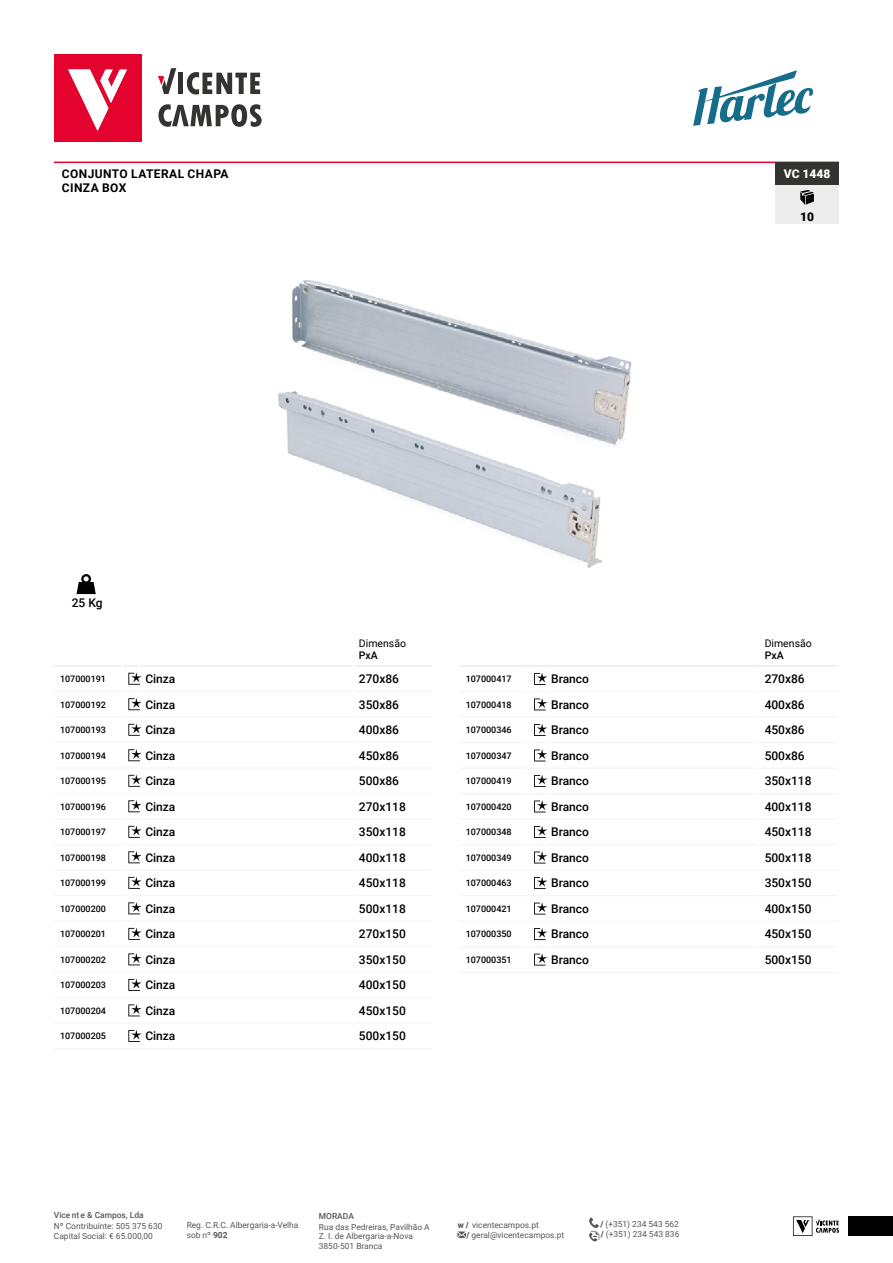
<style>
.page{position:relative;width:893px;height:1263px;background:#fff}
.page>*{position:absolute;margin:0;border:0;box-sizing:border-box;transform-origin:0 0}
.t1{font:500 12px "Roboto";color:#000}
.t2{font:700 12px "Roboto";letter-spacing:.035em;color:#000}
.t3{font:900 12px "Roboto";color:#fff}
.t4{font:900 12px "Roboto";color:#000}
.t5{font:10.5px "Roboto";color:#000}
.t6{font:500 10.5px "Roboto";color:#000}
.t7{font:500 9px "Roboto";color:#000}
.t8{font:8.4px/9.6px "Roboto";color:#575756}
.t9{font:500 8.4px "Roboto";color:#575756}
.s1{font-weight:700}
.s2{font-weight:900}
</style>
<div class="page">
<div style="left:54px;top:54px;width:87px;height:87px;background:#e4032e"></div>
<svg style="left:68px;top:70px;width:59px;height:61px"></svg>
<div style="left:178px;top:73px;width:5px;height:21px;background:#333332"></div>
<svg style="left:187px;top:72px;width:73px;height:23px"></svg>
<svg style="left:158px;top:104px;width:104px;height:23px"></svg>
<svg style="left:158px;top:68px;width:18px;height:26px"></svg>
<svg style="left:693px;top:70px;width:120px;height:56px"></svg>
<svg style="left:793px;top:1216px;width:46px;height:20px"></svg>
<svg style="left:457px;top:1231px;width:9px;height:7px"></svg>
<svg style="left:589px;top:1217px;width:10px;height:24px"></svg>
<div style="left:849px;top:1216px;width:44px;height:20px;background:#000"></div>
<img style="left:278px;top:280px;width:354px;height:288px">
<hr style="left:54px;top:162px;width:785px;height:1px;background:#e4032e">
<svg style="left:54px;top:665px;width:379px;height:384px"></svg>
<div style="left:775px;top:162px;width:64px;height:24px;background:#333332"></div>
<div style="left:775px;top:186px;width:64px;height:38px;background:#ededed"></div>
<svg style="left:800px;top:190px;width:14px;height:15px"></svg>
<svg style="left:77px;top:574px;width:19px;height:20px"></svg>
<hr style="left:759px;top:972px;width:80px;height:1px;background:#f4f4f4">
<hr style="left:759px;top:665px;width:80px;height:2px;background:#ededed">
<svg style="left:460px;top:665px;width:377px;height:301px"></svg>
<p class="t2" style="left:62px;top:165px;width:168px">CONJUNTO LATERAL CHAPA</p>
<p class="t3" style="left:784px;top:166px;width:48px">VC 1448</p>
<p class="t2" style="left:62px;top:180px;width:66px">CINZA BOX</p>
<p class="t4" style="left:800px;top:208px;width:15px">10</p>
<p class="t1" style="left:72px;top:594px;width:32px">25 Kg</p>
<p class="t5" style="left:359px;top:636px;width:49px">Dimensão</p>
<p class="t6" style="left:359px;top:648px;width:20px">PxA</p>
<p class="t7" style="left:60px;top:672px;width:48px">107000191</p>
<p class="t1" style="left:145px;top:670px;width:32px">Cinza</p>
<p class="t1" style="left:359px;top:670px;width:42px">270x86</p>
<p class="t7" style="left:60px;top:698px;width:48px">107000192</p>
<p class="t1" style="left:145px;top:696px;width:32px">Cinza</p>
<p class="t1" style="left:359px;top:696px;width:42px">350x86</p>
<p class="t7" style="left:60px;top:723px;width:48px">107000193</p>
<p class="t1" style="left:145px;top:721px;width:32px">Cinza</p>
<p class="t1" style="left:359px;top:721px;width:42px">400x86</p>
<p class="t7" style="left:60px;top:749px;width:48px">107000194</p>
<p class="t1" style="left:145px;top:747px;width:32px">Cinza</p>
<p class="t1" style="left:359px;top:747px;width:42px">450x86</p>
<p class="t7" style="left:60px;top:774px;width:48px">107000195</p>
<p class="t1" style="left:145px;top:772px;width:32px">Cinza</p>
<p class="t1" style="left:359px;top:772px;width:42px">500x86</p>
<p class="t7" style="left:60px;top:800px;width:48px">107000196</p>
<p class="t1" style="left:145px;top:798px;width:32px">Cinza</p>
<p class="t1" style="left:359px;top:798px;width:48px">270x118</p>
<p class="t7" style="left:60px;top:825px;width:48px">107000197</p>
<p class="t1" style="left:145px;top:823px;width:32px">Cinza</p>
<p class="t1" style="left:359px;top:823px;width:48px">350x118</p>
<p class="t7" style="left:60px;top:851px;width:48px">107000198</p>
<p class="t1" style="left:145px;top:849px;width:32px">Cinza</p>
<p class="t1" style="left:359px;top:849px;width:48px">400x118</p>
<p class="t7" style="left:60px;top:877px;width:48px">107000199</p>
<p class="t1" style="left:145px;top:874px;width:32px">Cinza</p>
<p class="t1" style="left:359px;top:874px;width:48px">450x118</p>
<p class="t7" style="left:60px;top:902px;width:48px">107000200</p>
<p class="t1" style="left:145px;top:900px;width:32px">Cinza</p>
<p class="t1" style="left:359px;top:900px;width:48px">500x118</p>
<p class="t7" style="left:60px;top:928px;width:48px">107000201</p>
<p class="t1" style="left:145px;top:926px;width:32px">Cinza</p>
<p class="t1" style="left:359px;top:926px;width:48px">270x150</p>
<p class="t7" style="left:60px;top:953px;width:48px">107000202</p>
<p class="t1" style="left:145px;top:951px;width:32px">Cinza</p>
<p class="t1" style="left:359px;top:951px;width:48px">350x150</p>
<p class="t7" style="left:60px;top:979px;width:48px">107000203</p>
<p class="t1" style="left:145px;top:977px;width:32px">Cinza</p>
<p class="t1" style="left:359px;top:977px;width:48px">400x150</p>
<p class="t7" style="left:60px;top:1004px;width:48px">107000204</p>
<p class="t1" style="left:145px;top:1002px;width:32px">Cinza</p>
<p class="t1" style="left:359px;top:1002px;width:48px">450x150</p>
<p class="t7" style="left:60px;top:1030px;width:48px">107000205</p>
<p class="t1" style="left:145px;top:1028px;width:32px">Cinza</p>
<p class="t1" style="left:359px;top:1028px;width:48px">500x150</p>
<p class="t5" style="left:765px;top:636px;width:49px">Dimensão</p>
<p class="t6" style="left:765px;top:648px;width:20px">PxA</p>
<p class="t7" style="left:466px;top:673px;width:48px">107000417</p>
<p class="t1" style="left:551px;top:671px;width:39px">Branco</p>
<p class="t1" style="left:765px;top:671px;width:42px">270x86</p>
<p class="t7" style="left:466px;top:698px;width:48px">107000418</p>
<p class="t1" style="left:551px;top:696px;width:39px">Branco</p>
<p class="t1" style="left:765px;top:696px;width:42px">400x86</p>
<p class="t7" style="left:466px;top:724px;width:48px">107000346</p>
<p class="t1" style="left:551px;top:722px;width:39px">Branco</p>
<p class="t1" style="left:765px;top:722px;width:42px">450x86</p>
<p class="t7" style="left:466px;top:749px;width:48px">107000347</p>
<p class="t1" style="left:551px;top:747px;width:39px">Branco</p>
<p class="t1" style="left:765px;top:747px;width:42px">500x86</p>
<p class="t7" style="left:466px;top:775px;width:48px">107000419</p>
<p class="t1" style="left:551px;top:773px;width:39px">Branco</p>
<p class="t1" style="left:765px;top:773px;width:48px">350x118</p>
<p class="t7" style="left:466px;top:800px;width:48px">107000420</p>
<p class="t1" style="left:551px;top:798px;width:39px">Branco</p>
<p class="t1" style="left:765px;top:798px;width:48px">400x118</p>
<p class="t7" style="left:466px;top:826px;width:48px">107000348</p>
<p class="t1" style="left:551px;top:824px;width:39px">Branco</p>
<p class="t1" style="left:765px;top:824px;width:48px">450x118</p>
<p class="t7" style="left:466px;top:851px;width:48px">107000349</p>
<p class="t1" style="left:551px;top:849px;width:39px">Branco</p>
<p class="t1" style="left:765px;top:849px;width:48px">500x118</p>
<p class="t7" style="left:466px;top:877px;width:48px">107000463</p>
<p class="t1" style="left:551px;top:875px;width:39px">Branco</p>
<p class="t1" style="left:765px;top:875px;width:48px">350x150</p>
<p class="t7" style="left:466px;top:902px;width:48px">107000421</p>
<p class="t1" style="left:551px;top:900px;width:39px">Branco</p>
<p class="t1" style="left:765px;top:900px;width:48px">400x150</p>
<p class="t7" style="left:466px;top:928px;width:48px">107000350</p>
<p class="t1" style="left:551px;top:926px;width:39px">Branco</p>
<p class="t1" style="left:765px;top:926px;width:48px">450x150</p>
<p class="t7" style="left:466px;top:953px;width:48px">107000351</p>
<p class="t1" style="left:551px;top:951px;width:39px">Branco</p>
<p class="t1" style="left:765px;top:951px;width:48px">500x150</p>
<p class="t9" style="left:54px;top:1209px;width:91px">Vice nt e &amp; Campos, Lda</p>
<p class="t8" style="left:54px;top:1221px;width:110px">Nº Contribuinte: 505 375 630<br>Capital Social: € 65.000,00</p>
<p class="t8" style="left:187px;top:1220px;width:113px">Reg. C.R.C. Albergaria-a-Velha sob nº <span class="s1">902</span></p>
<p class="t8" style="left:466px;top:1220px;width:99px;line-height:9.1px;text-indent:-9px"><span class="s2">w /</span> vicentecampos.pt<br><span class="s2">/</span> geral@vicentecampos.pt</p>
<p class="t8" style="left:601px;top:1229px;width:80px"><span class="s2">/</span> (+351) 234 543 836</p>
<p class="t9" style="left:319px;top:1210px;width:37px">MORADA</p>
<p class="t8" style="left:319px;top:1221px;width:112px">Rua das Pedreiras, Pavilhão A<br>Z. I. de Albergaria-a-Nova<br>3850-501 Branca</p>
<p class="t8" style="left:600px;top:1219px;width:80px"><span class="s2">/</span> (+351) 234 543 562</p>
</div>
